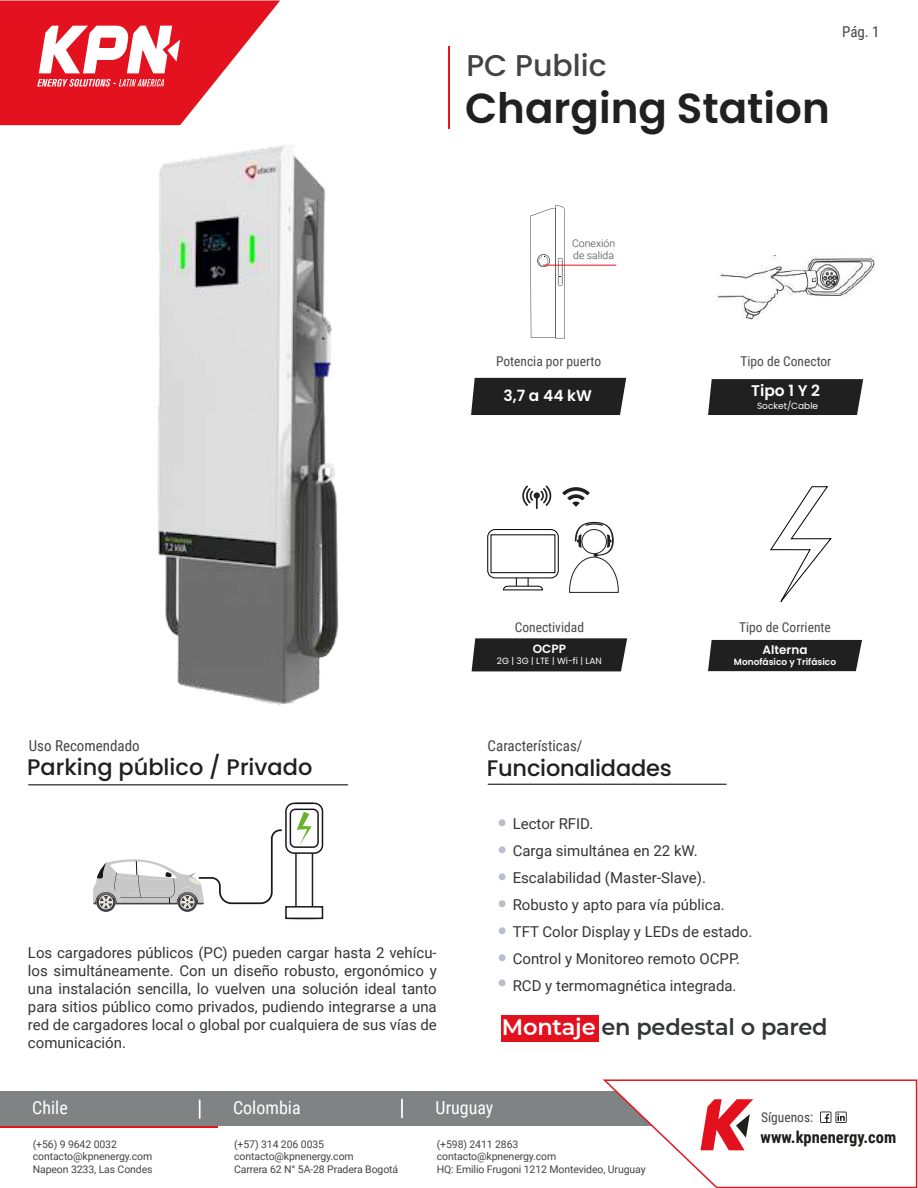
<style>
.page{position:relative;width:918px;height:1188px;background:#fff}
.page>*{position:absolute;margin:0;border:0;box-sizing:border-box;transform-origin:0 0}
.t1{font:600 42px "Poppins";color:#202021}
.t2{font:500 30px "Poppins";color:#454444}
.t3{font:500 22.5px "Poppins";color:#202021}
.t4{font:600 22.5px "Montserrat";letter-spacing:-.01em;color:#343537}
.t5{font:18px "Roboto Condensed";color:#fff}
.t6{font:700 16.5px "Roboto Condensed";color:#1d1d1b}
.t7{font:600 15.45px "Poppins";color:#fff}
.t8{font:15px/27px "Roboto";color:#343537}
.t9{font:15px "Roboto Condensed";color:#454444}
.t10{font:13.5px "Roboto Condensed";color:#4a4a4d}
.t11{font:13.5px "Roboto Condensed";color:#454444}
.t12{font:600 12px "Poppins";color:#fff}
.t13{font:10.5px/12.6px "Roboto";letter-spacing:-.01em;color:#454444}
.t14{font:300 10.5px/12.6px "Roboto";color:#454444}
.t15{font:9px "Poppins";color:#fff}
.t16{font:600 9px "Poppins";color:#fff}
.s1{color:#fff}
</style>
<div class="page">
<img style="left:158px;top:126px;width:390px;height:579px">
<div style="left:471px;top:378px;width:155px;height:37px;background:#202021"></div>
<div style="left:0;top:1091px;width:917px;height:35px;background:#808384"></div>
<svg style="left:199px;top:1100px;width:2px;height:19px"></svg>
<svg style="left:401px;top:1099px;width:2px;height:19px"></svg>
<div style="left:472px;top:638px;width:155px;height:33px;background:#202021"></div>
<div style="left:708px;top:640px;width:154px;height:31px;background:#202021"></div>
<div style="left:708px;top:379px;width:155px;height:36px;background:#202021"></div>
<hr style="left:449px;top:47px;width:1px;height:82px;background:#e3151f">
<div style="left:499px;top:819px;width:7px;height:7px;background:#babdcc;border-radius:50%"></div>
<div style="left:499px;top:846px;width:7px;height:7px;background:#babdcc;border-radius:50%"></div>
<div style="left:499px;top:873px;width:7px;height:7px;background:#babdcc;border-radius:50%"></div>
<div style="left:499px;top:900px;width:7px;height:7px;background:#babdcc;border-radius:50%"></div>
<div style="left:499px;top:927px;width:7px;height:7px;background:#babdcc;border-radius:50%"></div>
<div style="left:499px;top:954px;width:7px;height:7px;background:#babdcc;border-radius:50%"></div>
<div style="left:499px;top:979px;width:7px;height:7px;background:#babdcc;border-radius:50%"></div>
<svg style="left:0;top:1px;width:280px;height:124px"></svg>
<hr style="left:488px;top:784px;width:239px;height:1px;background:#454444">
<hr style="left:28px;top:784px;width:320px;height:1px;background:#454444">
<svg style="left:770px;top:486px;width:62px;height:116px"></svg>
<div style="left:501px;top:1015px;width:98px;height:27px;background:#e3101e"></div>
<hr style="left:0;top:1126px;width:218px;height:2px;background:#e3151f">
<svg style="left:603px;top:1079px;width:315px;height:109px"></svg>
<div style="left:295px;top:803px;width:18px;height:107px;border:2px solid #202021"></div>
<div style="left:286px;top:803px;width:36px;height:50px;background:#fff;border-radius:8px"></div>
<div style="left:285px;top:803px;width:38px;height:51px;border:2px solid #181819;border-radius:8px"></div>
<div style="left:290px;top:809px;width:29px;height:39px;border:2px solid #181819;border-radius:5px"></div>
<hr style="left:286px;top:918px;width:36px;height:2px;background:#87b2b6;border-radius:50%">
<div style="left:285px;top:906px;width:38px;height:13px;background:#fff;border:2px solid #181819"></div>
<svg style="left:297px;top:812px;width:15px;height:32px"></svg>
<svg style="left:93px;top:829px;width:189px;height:83px"></svg>
<svg style="left:562px;top:487px;width:28px;height:20px"></svg>
<svg style="left:521px;top:485px;width:31px;height:24px"></svg>
<svg style="left:530px;top:205px;width:35px;height:133px"></svg>
<hr style="left:543px;top:265px;width:73px;height:1px;background:#e3101e">
<img style="left:715px;top:256px;width:160px;height:64px">
<svg style="left:569px;top:522px;width:50px;height:71px"></svg>
<svg style="left:487px;top:529px;width:72px;height:62px"></svg>
<h2 class="t2" style="left:466px;top:48px;width:142px">PC Public</h2>
<h1 class="t1" style="left:465px;top:84px;width:366px">Charging Station</h1>
<p class="t9" style="left:842px;top:21px;width:39px">Pág. 1</p>
<p class="t14" style="left:572px;top:236px;width:44px">Conexión de salida</p>
<p class="t10" style="left:496px;top:352px;width:107px">Potencia por puerto</p>
<p class="t7" style="left:504px;top:386px;width:90px">3,7 a 44 kW</p>
<p class="t10" style="left:740px;top:352px;width:93px">Tipo de Conector</p>
<p class="t7" style="left:751px;top:382px;width:70px">Tipo 1 Y 2</p>
<p class="t15" style="left:757px;top:401px;width:63px">Socket/Cable</p>
<p class="t10" style="left:515px;top:618px;width:71px">Conectividad</p>
<p class="t12" style="left:533px;top:642px;width:35px">OCPP</p>
<p class="t15" style="left:497px;top:656px;width:106px">2G | 3G | LTE | Wi-fi | LAN</p>
<p class="t9" style="left:29px;top:735px;width:112px">Uso Recomendado</p>
<p class="t9" style="left:488px;top:735px;width:96px">Características/</p>
<h3 class="t3" style="left:27px;top:755px;width:287px">Parking público / Privado</h3>
<h3 class="t3" style="left:487px;top:755px;width:186px">Funcionalidades</h3>
<p class="t10" style="left:739px;top:618px;width:93px">Tipo de Corriente</p>
<p class="t12" style="left:763px;top:643px;width:46px">Alterna</p>
<p class="t16" style="left:734px;top:657px;width:104px">Monofásico y Trifásico</p>
<p class="t8" style="left:28px;top:943px;width:410px;line-height:18px;text-align:justify">Los cargadores públicos (PC) pueden cargar hasta 2 vehícu&shy;los simultáneamente. Con un diseño robusto, ergonómico y una instalación sencilla, lo vuelven una solución ideal tanto para sitios público como privados, pudiendo integrarse a una red de cargadores local o global por cualquiera de sus vías de comunicación.</p>
<p class="t8" style="left:513px;top:809px;width:241px">Lector RFID.<br>Carga simultánea en 22 kW.<br>Escalabilidad (Master-Slave).<br>Robusto y apto para vía pública.<br>TFT Color Display y LEDs de estado.<br>Control y Monitoreo remoto OCPP.<br>RCD y termomagnética integrada.</p>
<h3 class="t4" style="left:502px;top:1011px;width:327px"><span class="s1">Montaje</span> en pedestal o pared</h3>
<p class="t5" style="left:32px;top:1095px;width:37px">Chile</p>
<p class="t5" style="left:233px;top:1095px;width:69px">Colombia</p>
<p class="t5" style="left:436px;top:1095px;width:59px">Uruguay</p>
<p class="t13" style="left:33px;top:1137px;width:121px">(+56) 9 9642 0032 contacto@kpnenergy.com<br>Napeon 3233, Las Condes</p>
<p class="t13" style="left:234px;top:1137px;width:166px">(+57) 314 206 0035 contacto@kpnenergy.com<br>Carrera 62 N° 5A-28 Pradera Bogotá</p>
<p class="t13" style="left:437px;top:1137px;width:210px">(+598) 2411 2863<br>contacto@kpnenergy.com<br>HQ: Emilio Frugoni 1212 Montevideo, Uruguay</p>
<p class="t11" style="left:761px;top:1108px;width:54px">Síguenos:</p>
<p class="t6" style="left:761px;top:1126px;width:137px">www.kpnenergy.com</p>
</div>
